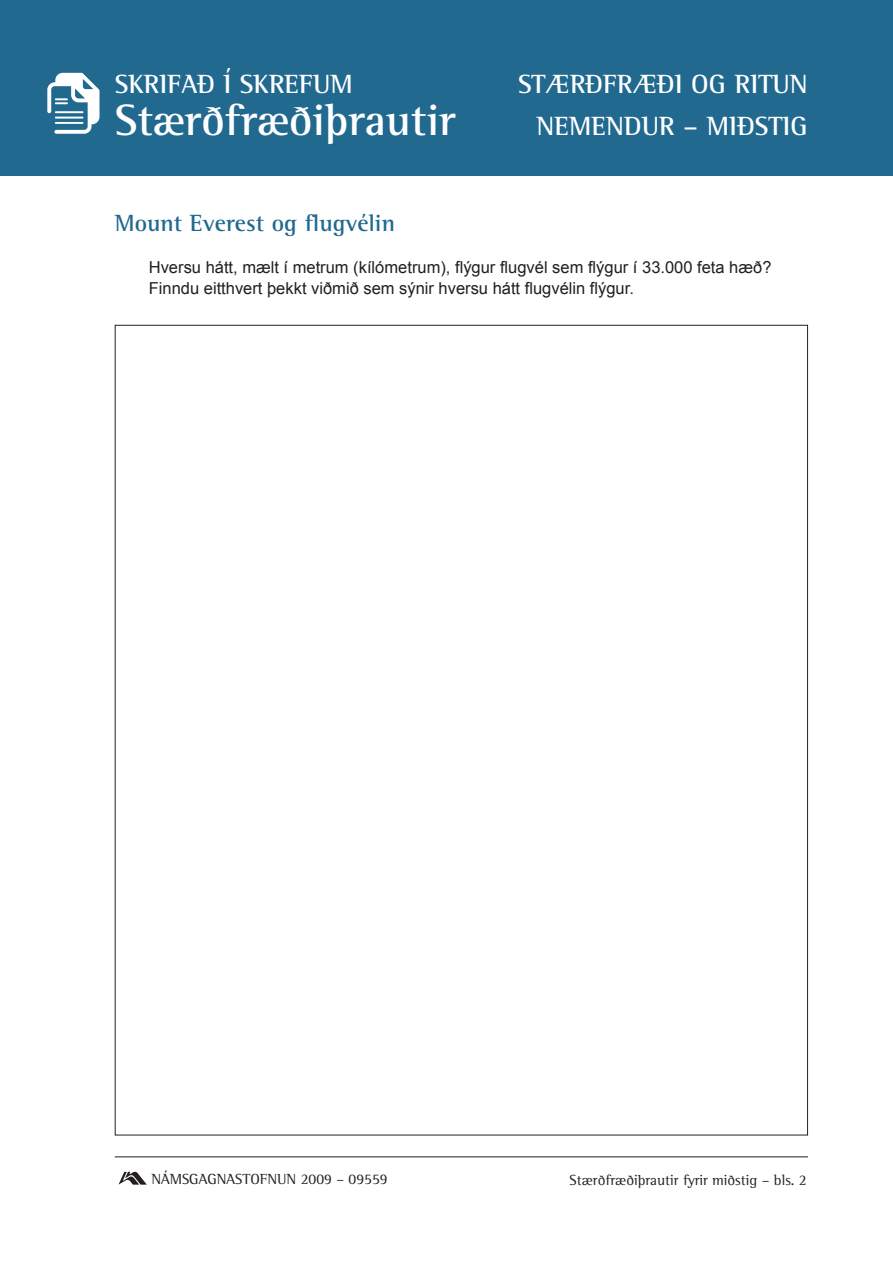
<style>
.page{position:relative;width:893px;height:1263px;background:#fff}
.page>*{position:absolute;margin:0;border:0;box-sizing:border-box;transform-origin:0 0}
.t1{font:700 45px "Rotis Semi Serif";color:#fff}
.t2{font:700 27px "Rotis Semi Serif";color:#fff}
.t3{font:700 24px "Rotis Semi Serif";color:#21698f}
.t4{font:16.5px/21px "Arial";color:#231f20}
.t5{font:15px "Rotis Semi Serif";color:#231f20}
</style>
<div class="page">
<div style="left:0;top:0;width:893px;height:176px;background:#21698f"></div>
<svg style="left:47px;top:73px;width:52px;height:61px"></svg>
<hr style="left:115px;top:1156px;width:693px;height:1px;background:#231f20">
<img style="left:118px;top:1171px;width:29px;height:14px">
<h2 class="t2" style="left:115px;top:67px;width:240px">SKRIFAÐ Í SKREFUM</h2>
<h2 class="t2" style="left:518px;top:67px;width:291px">STÆRÐFRÆÐI OG RITUN</h2>
<h1 class="t1" style="left:115px;top:93px;width:343px">Stærðfræðiþrautir</h1>
<h2 class="t2" style="left:537px;top:109px;width:186px">NEMENDUR – miðstig</h2>
<h3 class="t3" style="left:115px;top:208px;width:282px">Mount Everest og flugvélin</h3>
<p class="t4" style="left:149px;top:257px;width:624px">Hversu hátt, mælt í metrum (kílómetrum), flýgur flugvél sem flýgur í 33.000 feta hæð?<br>Finndu eitthvert þekkt viðmið sem sýnir hversu hátt flugvélin flýgur.</p>
<p class="t5" style="left:151px;top:1170px;width:238px">NÁMSGAGNASTOFNUN 2009 – 09559</p>
<p class="t5" style="left:570px;top:1171px;width:239px">Stærðfræðiþrautir fyrir miðstig – bls. 2</p>
</div>
